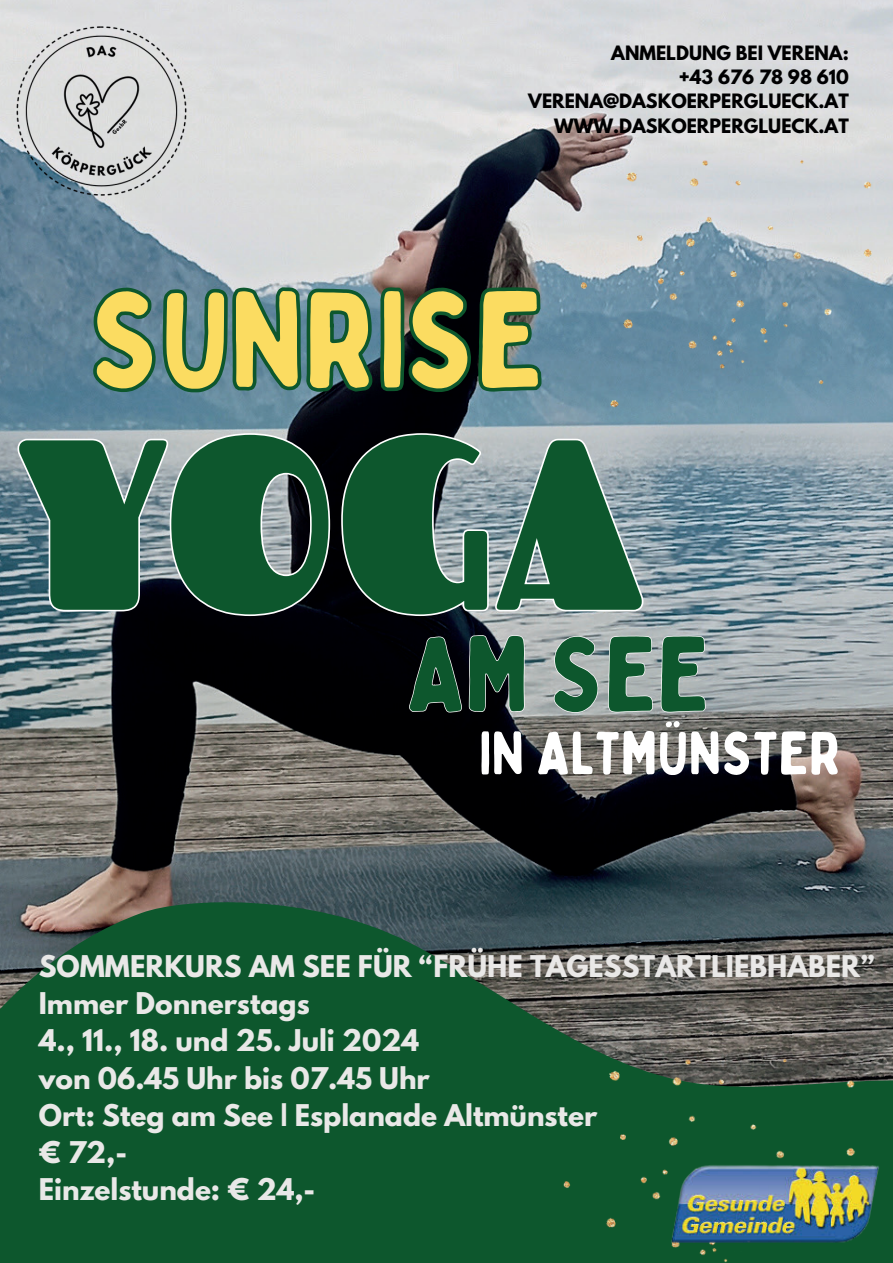
<style>
.page{position:relative;width:893px;height:1263px;background:#fff}
.page>*{position:absolute;margin:0;border:0;box-sizing:border-box;transform-origin:0 0}
.t1{font:241.5px "Fascinate";color:#0d572d}
.t2{font:135.3px "Bobby Jones Soft";color:#fbdc61}
.t3{font:105px "Bobby Jones Soft";color:#0d572d}
.t4{font:60.45px "Bobby Jones Soft";color:#fff}
.t5{font:700 26.55px/37px "League Spartan";color:#e9e8e7}
.t6{font:700 17.55px/24.2px "League Spartan";color:#000001;text-align:right}
</style>
<div class="page">
<img style="left:0;top:0;width:893px;height:893px">
<svg style="left:0;top:893px;width:893px;height:370px;background:#165734"></svg>
<img style="left:11px;top:0;width:182px;height:224px">
<img style="left:524px;top:16px;width:369px;height:563px">
<img style="left:508px;top:914px;width:385px;height:349px">
<svg style="left:15px;top:431px;width:630px;height:187px;background:#757f85"></svg>
<svg style="left:409px;top:626px;width:297px;height:88px;background:#7e8385"></svg>
<svg style="left:87px;top:282px;width:458px;height:115px;background:#39625c"></svg>
<img style="left:652px;top:1102px;width:241px;height:161px">
<p class="t6" style="left:528px;top:41px;width:322px">ANMELDUNG BEI VERENA:<br>+43 676 78 98 610<br>VERENA@DASKOERPERGLUECK.AT<br>WWW.DASKOERPERGLUECK.AT</p>
<h2 class="t2" style="left:91px;top:256px;width:455px">SUNRISE</h2>
<h1 class="t1" style="left:19px;top:359px;width:625px">YOGA</h1>
<h3 class="t3" style="left:407px;top:609px;width:304px">AM SEE</h3>
<h3 class="t4" style="left:479px;top:715px;width:364px">IN ALTMÜNSTER</h3>
<p class="t5" style="left:39px;top:947px;width:837px">SOMMERKURS AM SEE FÜR “FRÜHE TAGESSTARTLIEBHABER”<br>Immer Donnerstags<br>4., 11., 18. und 25. Juli 2024<br>von 06.45 Uhr bis 07.45 Uhr<br>Ort: Steg am See | Esplanade Altmünster<br>€ 72,-<br>Einzelstunde: € 24,-</p>
</div>
